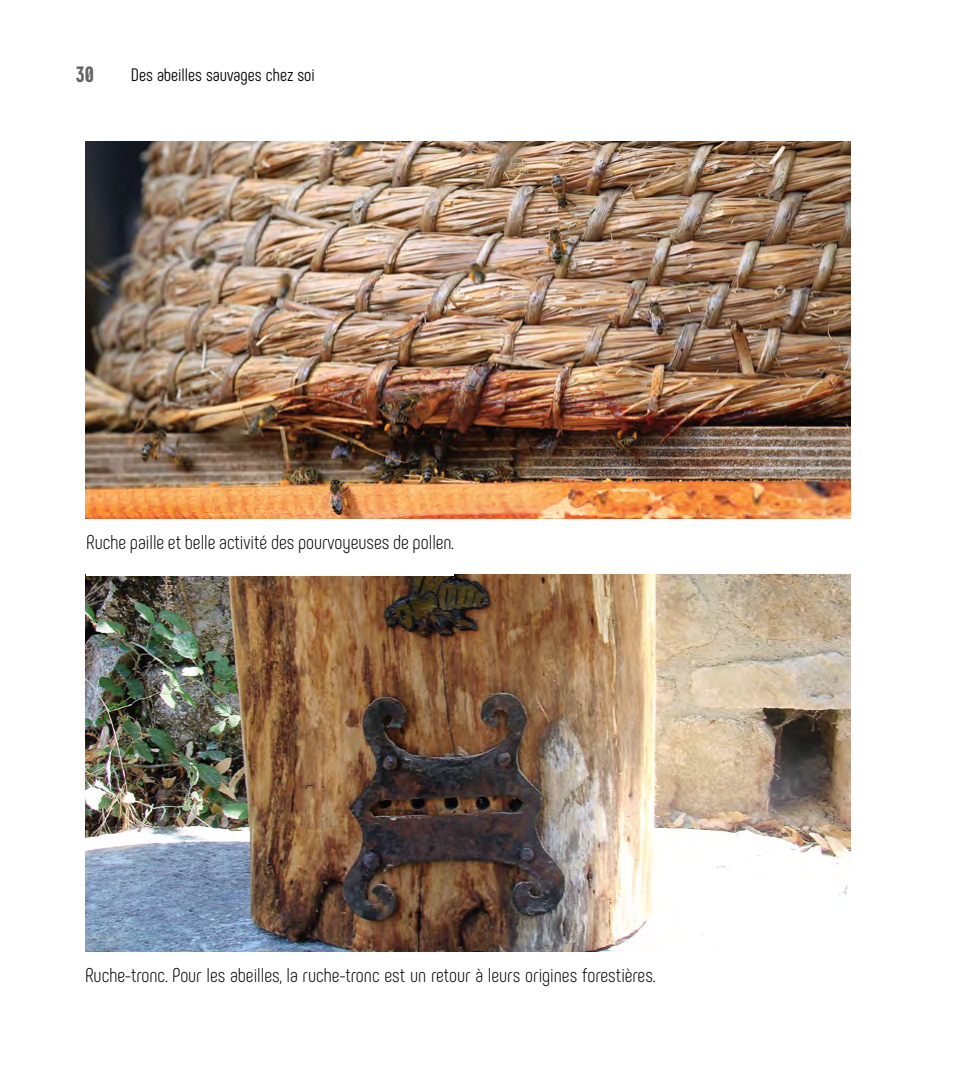
<style>
.page{position:relative;width:964px;height:1078px;background:#fff}
.page>*{position:absolute;margin:0;border:0;box-sizing:border-box;transform-origin:0 0}
.t1{font:800 22px "Phenomena";color:#646363}
.t2{font:300 20px "Phenomena";color:#000}
.t3{font:18px "Phenomena";color:#000}
</style>
<div class="page">
<img style="left:85px;top:142px;width:765px;height:376px">
<img style="left:85px;top:574px;width:765px;height:377px">
<div style="left:86px;top:519px;width:368px;height:56px;background:#fff"></div>
<p class="t1" style="left:76px;top:60px;width:20px">30</p>
<p class="t3" style="left:131px;top:65px;width:185px">Des abeilles sauvages chez soi</p>
<p class="t2" style="left:86px;top:530px;width:369px">Ruche paille et belle activité des pourvoyeuses de pollen.</p>
<p class="t2" style="left:85px;top:963px;width:572px">Ruche-tronc. Pour les abeilles, la ruche-tronc est un retour à leurs origines forestières.</p>
</div>
